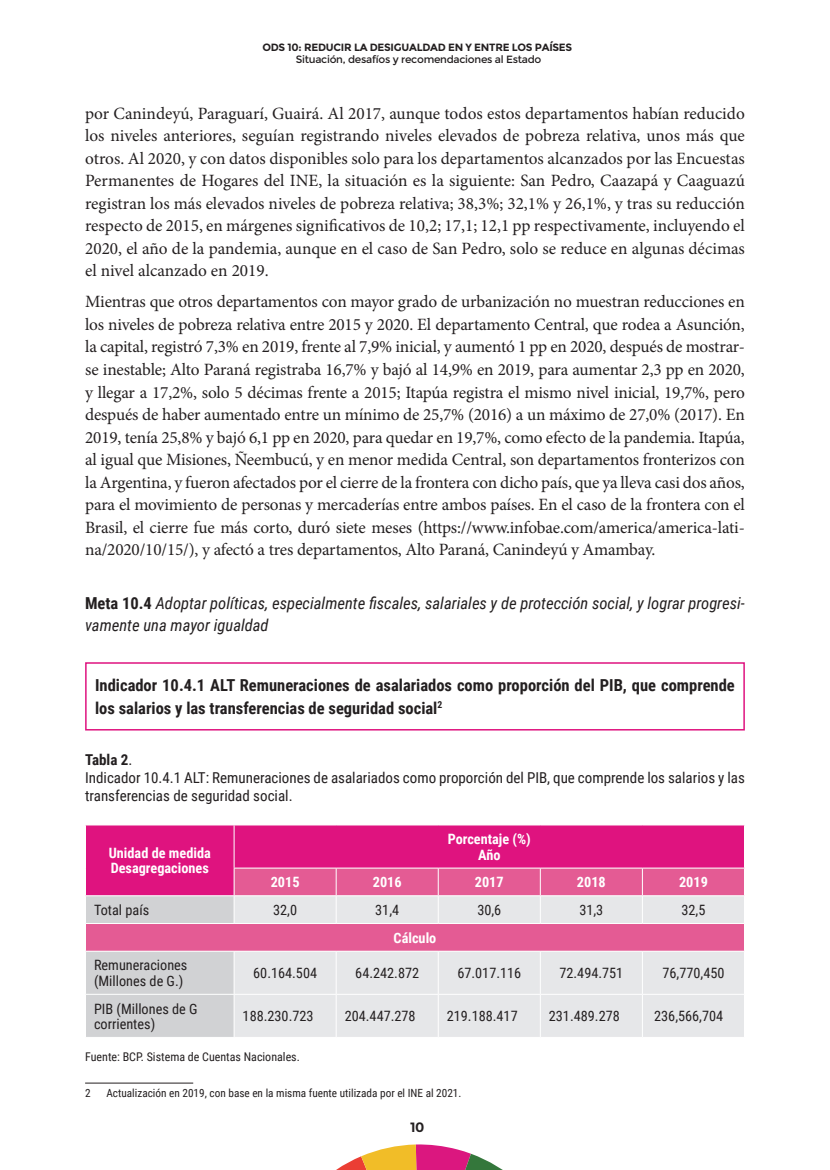
<style>
.page{position:relative;width:830px;height:1170px;background:#fff}
.page>*{position:absolute;margin:0;border:0;box-sizing:border-box;transform-origin:0 0}
.t1{font:17.25px/22.5px "Minion Pro";letter-spacing:-.005em;color:#231f20;text-align:justify}
.t2{font:700 16.5px/22.5px "Roboto Condensed";color:#231f20}
.t3{font:italic 16.5px/22.5px "Roboto Condensed";color:#231f20}
.t4{font:15px/18px "Roboto Condensed";color:#231f20}
.t5{font:14.25px/15.5px "Roboto Condensed";color:#231f20}
.t6{font:700 14.25px/15.5px "Roboto Condensed";color:#fff}
.t7{font:700 13.5px "Montserrat";color:#231f20}
.t8{font:12px "Roboto Condensed";color:#231f20}
.t9{font:11.25px "Roboto Condensed";color:#231f20}
.t10{font:700 10.5px "Montserrat";letter-spacing:-.025em;color:#231f20}
.t11{font:10.5px "Montserrat";letter-spacing:-.025em;color:#231f20}
.s1{font-weight:700;font-style:normal}
.s2{font-weight:700}
</style>
<div class="page">
<svg style="left:337px;top:1144px;width:164px;height:25px"></svg>
<div style="left:85px;top:662px;width:659px;height:68px;border:2px solid #df137f"></div>
<div style="left:86px;top:825px;width:657px;height:43px;background:#df137f"></div>
<div style="left:234px;top:868px;width:509px;height:27px;background:#e45b94"></div>
<svg style="left:234px;top:896px;width:509px;height:140px;fill:#e6e7e9"></svg>
<hr style="left:233px;top:825px;width:1px;height:42px;background:#fff">
<hr style="left:233px;top:867px;width:103px;height:1px;background:#fff">
<hr style="left:336px;top:867px;width:102px;height:1px;background:#fff">
<hr style="left:438px;top:867px;width:102px;height:1px;background:#fff">
<hr style="left:540px;top:867px;width:102px;height:1px;background:#fff">
<hr style="left:642px;top:867px;width:102px;height:1px;background:#fff">
<svg style="left:335px;top:868px;width:1px;height:55px"></svg>
<svg style="left:437px;top:868px;width:1px;height:55px"></svg>
<svg style="left:539px;top:868px;width:1px;height:55px"></svg>
<svg style="left:641px;top:868px;width:1px;height:55px"></svg>
<svg style="left:85px;top:868px;width:149px;height:168px"></svg>
<hr style="left:234px;top:923px;width:102px;height:1px;background:#fff">
<hr style="left:336px;top:923px;width:102px;height:1px;background:#fff">
<hr style="left:438px;top:923px;width:102px;height:1px;background:#fff">
<hr style="left:540px;top:923px;width:102px;height:1px;background:#fff">
<hr style="left:642px;top:923px;width:102px;height:1px;background:#fff">
<svg style="left:743px;top:868px;width:1px;height:82px"></svg>
<hr style="left:85px;top:950px;width:149px;height:1px;background:#fff">
<hr style="left:85px;top:951px;width:1px;height:42px;background:#fff">
<hr style="left:234px;top:950px;width:102px;height:1px;background:#fff">
<hr style="left:233px;top:951px;width:1px;height:42px;background:#fff">
<hr style="left:336px;top:950px;width:102px;height:1px;background:#fff">
<hr style="left:335px;top:951px;width:1px;height:42px;background:#fff">
<hr style="left:438px;top:950px;width:102px;height:1px;background:#fff">
<hr style="left:437px;top:951px;width:1px;height:42px;background:#fff">
<hr style="left:540px;top:950px;width:102px;height:1px;background:#fff">
<hr style="left:539px;top:951px;width:1px;height:42px;background:#fff">
<hr style="left:642px;top:950px;width:102px;height:1px;background:#fff">
<hr style="left:641px;top:951px;width:1px;height:42px;background:#fff">
<hr style="left:85px;top:993px;width:149px;height:1px;background:#fff">
<hr style="left:85px;top:994px;width:1px;height:42px;background:#fff">
<hr style="left:234px;top:993px;width:102px;height:1px;background:#fff">
<hr style="left:233px;top:994px;width:1px;height:42px;background:#fff">
<hr style="left:336px;top:993px;width:102px;height:1px;background:#fff">
<hr style="left:335px;top:994px;width:1px;height:42px;background:#fff">
<hr style="left:438px;top:993px;width:102px;height:1px;background:#fff">
<hr style="left:437px;top:994px;width:1px;height:42px;background:#fff">
<hr style="left:540px;top:993px;width:102px;height:1px;background:#fff">
<hr style="left:539px;top:994px;width:1px;height:42px;background:#fff">
<hr style="left:642px;top:993px;width:102px;height:1px;background:#fff">
<hr style="left:641px;top:994px;width:1px;height:42px;background:#fff">
<hr style="left:85px;top:1082px;width:108px;height:1px;background:#231f20">
<p class="t10" style="left:262px;top:41px;width:311px">ODS 10: REDUCIR LA DESIGUALDAD EN Y ENTRE LOS PAÍSES</p>
<p class="t11" style="left:295px;top:53px;width:247px">Situación, desafíos y recomendaciones al Estado</p>
<p class="t1" style="left:85px;top:102px;width:661px">por Canindeyú, Paraguarí, Guairá. Al 2017, aunque todos estos departamentos habían reducido los niveles anteriores, seguían registrando niveles elevados de pobreza relativa, unos más que otros. Al 2020, y con datos disponibles solo para los departamentos alcanzados por las Encuestas Permanentes de Hogares del INE, la situación es la siguiente: San Pedro, Caazapá y Caaguazú registran los más elevados niveles de pobreza relativa; 38,3%; 32,1% y 26,1%, y tras su reducción respecto de 2015, en márgenes significativos de 10,2; 17,1; 12,1 pp respectivamente, incluyendo el 2020, el año de la pandemia, aunque en el caso de San Pedro, solo se reduce en algunas décimas el nivel alcanzado en 2019.</p>
<p class="t1" style="left:85px;top:291px;width:661px">Mientras que otros departamentos con mayor grado de urbanización no muestran reducciones en los niveles de pobreza relativa entre 2015 y 2020. El departamento Central, que rodea a Asunción, la capital, registró 7,3% en 2019, frente al 7,9% inicial, y aumentó 1 pp en 2020, después de mostrar&shy;se inestable; Alto Paraná registraba 16,7% y bajó al 14,9% en 2019, para aumentar 2,3 pp en 2020, y llegar a 17,2%, solo 5 décimas frente a 2015; Itapúa registra el mismo nivel inicial, 19,7%, pero después de haber aumentado entre un mínimo de 25,7% (2016) a un máximo de 27,0% (2017). En 2019, tenía 25,8% y bajó 6,1 pp en 2020, para quedar en 19,7%, como efecto de la pandemia. Itapúa, al igual que Misiones, Ñeembucú, y en menor medida Central, son departamentos fronterizos con la Argentina, y fueron afectados por el cierre de la frontera con dicho país, que ya lleva casi dos años, para el movimiento de personas y mercaderías entre ambos países. En el caso de la frontera con el Brasil, el cierre fue más corto, duró siete meses (https://www.infobae.com/america/america-lati&shy;na/2020/10/15/), y afectó a tres departamentos, Alto Paraná, Canindeyú y Amambay.</p>
<p class="t3" style="left:85px;top:591px;width:661px"><span class="s1">Meta 10.4</span> Adoptar políticas, especialmente fiscales, salariales y de protección social, y lograr progresi&shy;vamente una mayor igualdad</p>
<p class="t2" style="left:95px;top:673px;width:641px">Indicador 10.4.1 ALT Remuneraciones de asalariados como proporción del PIB, que comprende los salarios y las transferencias de seguridad social<sup>2</sup></p>
<p class="t4" style="left:85px;top:749px;width:661px"><span class="s2">Tabla 2</span>.<br>Indicador 10.4.1 ALT: Remuneraciones de asalariados como proporción del PIB, que comprende los salarios y las transferencias de seguridad social.</p>
<p class="t6" style="left:109px;top:844px;width:103px">Unidad de medida<br>Desagregaciones</p>
<p class="t6" style="left:447px;top:830px;width:85px;text-align:center">Porcentaje (%)<br>Año</p>
<p class="t6" style="left:270px;top:873px;width:30px">2015</p>
<p class="t6" style="left:372px;top:873px;width:30px">2016</p>
<p class="t6" style="left:474px;top:873px;width:30px">2017</p>
<p class="t6" style="left:576px;top:873px;width:30px">2018</p>
<p class="t6" style="left:678px;top:873px;width:30px">2019</p>
<p class="t5" style="left:94px;top:901px;width:57px">Total país</p>
<p class="t5" style="left:273px;top:901px;width:25px">32,0</p>
<p class="t5" style="left:375px;top:901px;width:25px">31,4</p>
<p class="t5" style="left:477px;top:901px;width:25px">30,6</p>
<p class="t5" style="left:579px;top:901px;width:25px">31,3</p>
<p class="t5" style="left:681px;top:901px;width:25px">32,5</p>
<p class="t6" style="left:393px;top:929px;width:44px">Cálculo</p>
<p class="t5" style="left:94px;top:957px;width:95px">Remuneraciones (Millones de G.)</p>
<p class="t5" style="left:253px;top:964px;width:65px">60.164.504</p>
<p class="t5" style="left:355px;top:964px;width:65px">64.242.872</p>
<p class="t5" style="left:457px;top:964px;width:65px">67.017.116</p>
<p class="t5" style="left:559px;top:964px;width:65px">72.494.751</p>
<p class="t5" style="left:662px;top:964px;width:63px">76,770,450</p>
<p class="t5" style="left:94px;top:1000px;width:105px">PIB (Millones de G corrientes)</p>
<p class="t5" style="left:242px;top:1007px;width:72px">188.230.723</p>
<p class="t5" style="left:344px;top:1007px;width:72px">204.447.278</p>
<p class="t5" style="left:446px;top:1007px;width:72px">219.188.417</p>
<p class="t5" style="left:548px;top:1007px;width:72px">231.489.278</p>
<p class="t5" style="left:654px;top:1007px;width:70px">236,566,704</p>
<p class="t8" style="left:85px;top:1047px;width:216px">Fuente: BCP. Sistema de Cuentas Nacionales.</p>
<p class="t9" style="left:85px;top:1084px;width:7px">2</p>
<p class="t9" style="left:106px;top:1084px;width:356px">Actualización en 2019, con base en la misma fuente utilizada por el INE al 2021.</p>
<p class="t7" style="left:410px;top:1119px;width:16px">10</p>
</div>
